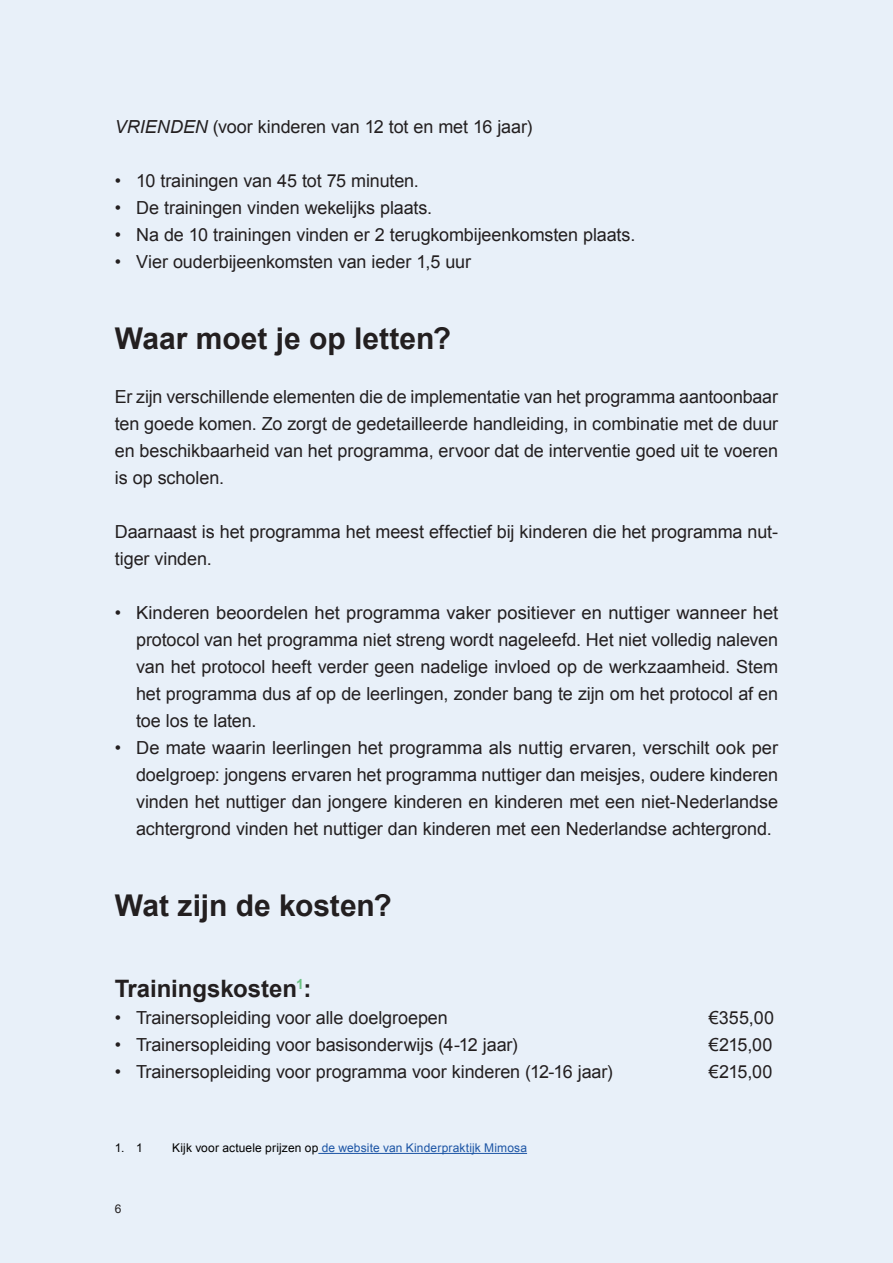
<style>
.page{position:relative;width:893px;height:1263px;background:#e8f0f9}
.page>*{position:absolute;margin:0;border:0;box-sizing:border-box;transform-origin:0 0}
.Subheader_not_number{font:700 30px "Arial";color:#231f20}
.Sub-Subheader_not_nu{font:700 24px "Arial";letter-spacing:-.005em;color:#231f20}
.t1{font:18px/27px "Arial";letter-spacing:-.005em;color:#231f20;text-align:justify}
.t2{font:12px "Arial";letter-spacing:.01em;color:#1c55a5}
.t3{font:12px "Arial";color:#000}
.t4{font:12px "Arial";color:#231f20}
.s1{font-style:italic}
.s2{color:#000}
</style>
<div class="page">
<hr style="left:318px;top:1153px;width:209px;height:1px;background:#1c55a5">
<p class="t1" style="left:115px;top:113px;width:419px"><span class="s1">VRIENDEN</span> (voor kinderen van 12 tot en met 16 jaar)</p>
<p class="t1" style="left:115px;top:167px;width:306px">• 10 trainingen van 45 tot 75 minuten.</p>
<p class="t1" style="left:115px;top:194px;width:319px">• De trainingen vinden wekelijks plaats.</p>
<p class="t1" style="left:115px;top:221px;width:522px">• Na de 10 trainingen vinden er 2 terugkombijeenkomsten plaats.</p>
<p class="t1" style="left:115px;top:248px;width:358px">• Vier ouderbijeenkomsten van ieder 1,5 uur</p>
<p class="Subheader_not_number" style="left:115px;top:319px;width:338px">Waar moet je op letten?</p>
<p class="t1" style="left:115px;top:383px;width:665px">Er zijn verschillende elementen die de implementatie van het programma aantoonbaar ten goede komen. Zo zorgt de gedetailleerde handleiding, in combinatie met de duur en beschikbaarheid van het programma, ervoor dat de interventie goed uit te voeren is op scholen.</p>
<p class="t1" style="left:115px;top:518px;width:665px">Daarnaast is het programma het meest effectief bij kinderen die het programma nut&shy;tiger vinden.</p>
<p class="t1" style="left:136px;top:599px;width:644px;text-indent:-21px">• Kinderen beoordelen het programma vaker positiever en nuttiger wanneer het protocol van het programma niet streng wordt nageleefd. Het niet volledig naleven van het protocol heeft verder geen nadelige invloed op de werkzaamheid. Stem het programma dus af op de leerlingen, zonder bang te zijn om het protocol af en toe los te laten.</p>
<p class="t1" style="left:136px;top:734px;width:644px;text-indent:-21px">• De mate waarin leerlingen het programma als nuttig ervaren, verschilt ook per doelgroep: jongens ervaren het programma nuttiger dan meisjes, oudere kinderen vinden het nuttiger dan jongere kinderen en kinderen met een niet-Nederlandse achtergrond vinden het nuttiger dan kinderen met een Nederlandse achtergrond.</p>
<p class="Subheader_not_number" style="left:115px;top:886px;width:278px">Wat zijn de kosten?</p>
<p class="Sub-Subheader_not_nu" style="left:115px;top:973px;width:198px">Trainingskosten<sup>1</sup>:</p>
<p class="t1" style="left:115px;top:1004px;width:335px">• Trainersopleiding voor alle doelgroepen</p>
<p class="t1" style="left:709px;top:1004px;width:67px">€355,00</p>
<p class="t1" style="left:115px;top:1031px;width:405px">• Trainersopleiding voor basisonderwijs (4-12 jaar)</p>
<p class="t1" style="left:709px;top:1031px;width:65px">€215,00</p>
<p class="t1" style="left:115px;top:1058px;width:499px">• Trainersopleiding voor programma voor kinderen (12-16 jaar)</p>
<p class="t1" style="left:709px;top:1058px;width:65px">€215,00</p>
<p class="t3" style="left:115px;top:1140px;width:29px">1. 1</p>
<p class="t2" style="left:172px;top:1140px;width:356px"><span class="s2">Kijk voor actuele prijzen op</span> de website van Kinderpraktijk Mimosa</p>
<p class="t4" style="left:115px;top:1201px;width:8px">6</p>
</div>
